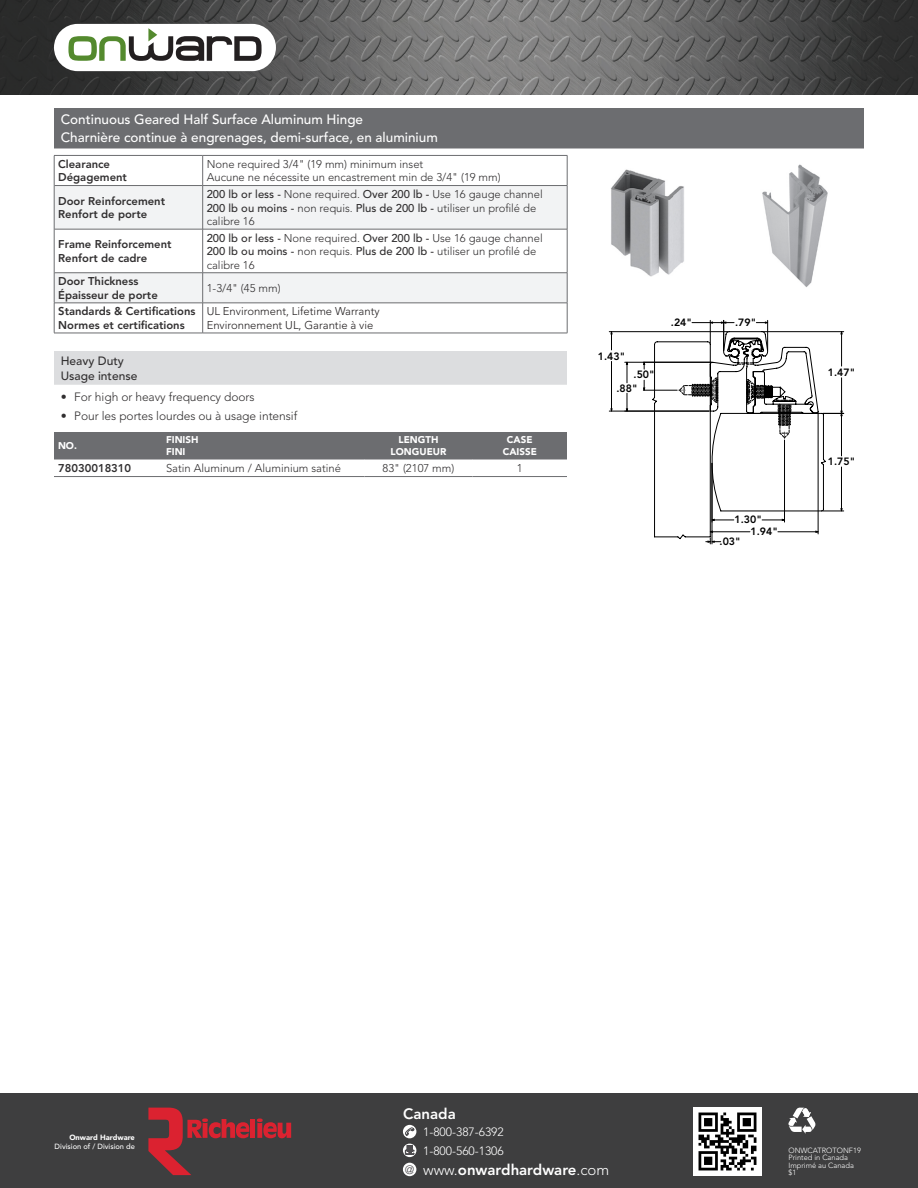
<style>
.page{position:relative;width:918px;height:1188px;background:#fff}
.page>*{position:absolute;margin:0;border:0;box-sizing:border-box;transform-origin:0 0}
.t1{font:800 15px "Avenir LT Std";color:#fff}
.t2{font:500 13.5px "Avenir LT Std";color:#fff}
.t3{font:300 12px "Avenir LT Std";letter-spacing:-.005em;color:#312f30}
.t4{font:300 12px "Avenir LT Std";color:#fff}
.t5{font:500 12px "Avenir LT Std";color:#312f30}
.t6{font:300 12px "Avenir LT Std";color:#4d4c4f}
.t7{font:300 11.25px/13.5px "Avenir LT Std";color:#312f30}
.t8{font:800 11.25px "Avenir LT Std";color:#312f30}
.t9{font:300 11.25px "Avenir LT Std";color:#231f20}
.t10{font:800 10.5px "Avenir LT Std";color:#000}
.t11{font:900 9.75px "Avenir LT Std";color:#fff}
.TableHeader_Paragrap{font:300 7.5px "Avenir LT Std";color:#fff}
.t12{font:500 7.5px "Avenir LT Std";color:#fff}
.t13{font:900 7.5px "Avenir LT Std";color:#fff}
.s1{font-weight:500}
.s2{font-weight:300}
</style>
<div class="page">
<img style="left:0;top:0;width:918px;height:94px">
<div style="left:54px;top:24px;width:222px;height:47px;background:#fff;border-radius:24px"></div>
<svg style="left:68px;top:28px;width:194px;height:33px"></svg>
<div style="left:0;top:1094px;width:918px;height:94px;background:#3e3e3f"></div>
<svg style="left:788px;top:1108px;width:28px;height:26px"></svg>
<svg style="left:148px;top:1108px;width:101px;height:67px"></svg>
<div style="left:250px;top:1119px;width:5px;height:19px;background:#db2230"></div>
<svg style="left:257px;top:1118px;width:34px;height:20px"></svg>
<svg style="left:403px;top:1125px;width:13px;height:13px"></svg>
<svg style="left:405px;top:1127px;width:10px;height:9px"></svg>
<svg style="left:403px;top:1144px;width:13px;height:13px"></svg>
<svg style="left:405px;top:1145px;width:9px;height:9px"></svg>
<div style="left:403px;top:1163px;width:13px;height:13px;background:#fff;border-radius:50%"></div>
<img style="left:694px;top:1108px;width:67px;height:67px">
<img style="left:762px;top:164px;width:66px;height:123px">
<img style="left:611px;top:169px;width:73px;height:108px">
<div style="left:54px;top:108px;width:810px;height:40px;background:#6c6d70"></div>
<div style="left:54px;top:432px;width:513px;height:27px;background:#6c6d70"></div>
<hr style="left:54px;top:476px;width:108px;height:1px;background:#6c6d70">
<hr style="left:364px;top:476px;width:108px;height:1px;background:#6c6d70">
<hr style="left:472px;top:476px;width:95px;height:1px;background:#6c6d70">
<hr style="left:54px;top:459px;width:108px;height:1px;background:#6c6d70">
<hr style="left:162px;top:459px;width:202px;height:1px;background:#6c6d70">
<hr style="left:364px;top:459px;width:108px;height:1px;background:#6c6d70">
<hr style="left:472px;top:459px;width:95px;height:1px;background:#6c6d70">
<hr style="left:162px;top:476px;width:202px;height:1px;background:#6c6d70">
<hr style="left:643px;top:390px;width:34px;height:1px;background:#000">
<hr style="left:625px;top:362px;width:86px;height:1px;background:#000">
<hr style="left:611px;top:361px;width:1px;height:50px;background:#000">
<hr style="left:609px;top:411px;width:100px;height:1px;background:#000">
<hr style="left:609px;top:331px;width:119px;height:1px;background:#000">
<svg style="left:643px;top:380px;width:2px;height:11px"></svg>
<svg style="left:643px;top:363px;width:2px;height:6px"></svg>
<svg style="left:626px;top:363px;width:2px;height:20px"></svg>
<svg style="left:626px;top:393px;width:2px;height:19px"></svg>
<svg style="left:611px;top:331px;width:2px;height:19px"></svg>
<svg style="left:652px;top:320px;width:192px;height:224px"></svg>
<div style="left:54px;top:351px;width:513px;height:34px;background:#dcdddf"></div>
<svg style="left:55px;top:186px;width:512px;height:117px"></svg>
<hr style="left:54px;top:155px;width:149px;height:1px;background:#6c6d70">
<hr style="left:54px;top:185px;width:148px;height:1px;background:#6c6d70">
<hr style="left:54px;top:229px;width:148px;height:1px;background:#6c6d70">
<hr style="left:54px;top:272px;width:148px;height:1px;background:#6c6d70">
<hr style="left:54px;top:156px;width:1px;height:30px;background:#6c6d70">
<hr style="left:202px;top:156px;width:1px;height:30px;background:#6c6d70">
<hr style="left:54px;top:186px;width:1px;height:43px;background:#6c6d70">
<hr style="left:202px;top:186px;width:1px;height:43px;background:#6c6d70">
<hr style="left:54px;top:229px;width:1px;height:44px;background:#6c6d70">
<hr style="left:202px;top:229px;width:1px;height:44px;background:#6c6d70">
<hr style="left:54px;top:273px;width:1px;height:30px;background:#6c6d70">
<hr style="left:202px;top:273px;width:1px;height:30px;background:#6c6d70">
<hr style="left:203px;top:155px;width:364px;height:1px;background:#6c6d70">
<hr style="left:203px;top:185px;width:364px;height:1px;background:#6c6d70">
<hr style="left:203px;top:229px;width:364px;height:1px;background:#6c6d70">
<hr style="left:203px;top:272px;width:364px;height:1px;background:#6c6d70">
<hr style="left:567px;top:156px;width:1px;height:30px;background:#6c6d70">
<hr style="left:567px;top:186px;width:1px;height:43px;background:#6c6d70">
<hr style="left:567px;top:229px;width:1px;height:44px;background:#6c6d70">
<hr style="left:567px;top:273px;width:1px;height:30px;background:#6c6d70">
<hr style="left:54px;top:303px;width:149px;height:1px;background:#6c6d70">
<hr style="left:54px;top:333px;width:149px;height:1px;background:#6c6d70">
<hr style="left:54px;top:303px;width:1px;height:30px;background:#6c6d70">
<hr style="left:202px;top:303px;width:1px;height:30px;background:#6c6d70">
<hr style="left:203px;top:303px;width:364px;height:1px;background:#6c6d70">
<hr style="left:203px;top:333px;width:364px;height:1px;background:#6c6d70">
<hr style="left:567px;top:303px;width:1px;height:30px;background:#6c6d70">
<p class="t2" style="left:61px;top:112px;width:304px">Continuous Geared Half Surface Aluminum Hinge</p>
<p class="t2" style="left:61px;top:130px;width:379px">Charnière continue à engrenages, demi-surface, en aluminium</p>
<p class="t8" style="left:58px;top:157px;width:53px">Clearance</p>
<p class="t8" style="left:58px;top:171px;width:70px">Dégagement</p>
<p class="t8" style="left:58px;top:194px;width:108px">Door Reinforcement</p>
<p class="t8" style="left:58px;top:208px;width:90px">Renfort de porte</p>
<p class="t8" style="left:58px;top:238px;width:115px">Frame Reinforcement</p>
<p class="t8" style="left:58px;top:251px;width:90px">Renfort de cadre</p>
<p class="t7" style="left:207px;top:157px;width:218px">None required 3/4" (19 mm) minimum inset</p>
<p class="t7" style="left:207px;top:171px;width:295px">Aucune ne nécessite un encastrement min de 3/4" (19 mm)</p>
<p class="t7" style="left:207px;top:188px;width:338px"><span class="s1">200 lb or less -</span> None required. <span class="s1">Over 200 lb -</span> Use 16 gauge channel</p>
<p class="t7" style="left:207px;top:201px;width:331px"><span class="s1">200 lb ou moins -</span> non requis. <span class="s1">Plus de 200 lb -</span> utiliser un profilé de calibre 16</p>
<p class="t7" style="left:207px;top:231px;width:338px"><span class="s1">200 lb or less -</span> None required. <span class="s1">Over 200 lb -</span> Use 16 gauge channel</p>
<p class="t7" style="left:207px;top:245px;width:331px"><span class="s1">200 lb ou moins -</span> non requis. <span class="s1">Plus de 200 lb -</span> utiliser un profilé de calibre 16</p>
<p class="t8" style="left:58px;top:275px;width:82px">Door Thickness</p>
<p class="t8" style="left:58px;top:288px;width:101px">Épaisseur de porte</p>
<p class="t7" style="left:207px;top:281px;width:75px">1-3/4" (45 mm)</p>
<p class="t8" style="left:58px;top:305px;width:139px">Standards &amp; Certifications</p>
<p class="t8" style="left:58px;top:318px;width:128px">Normes et certifications</p>
<p class="t9" style="left:207px;top:305px;width:174px">UL Environment, Lifetime Warranty</p>
<p class="t9" style="left:207px;top:318px;width:168px">Environnement UL, Garantie à vie</p>
<p class="t5" style="left:61px;top:354px;width:65px">Heavy Duty</p>
<p class="t5" style="left:61px;top:369px;width:78px">Usage intense</p>
<p class="t3" style="left:61px;top:389px;width:195px">• For high or heavy frequency doors</p>
<p class="t3" style="left:61px;top:409px;width:238px">• Pour les portes lourdes ou à usage intensif</p>
<p class="t11" style="left:58px;top:440px;width:20px">NO.</p>
<p class="t11" style="left:166px;top:434px;width:34px">FINISH</p>
<p class="t11" style="left:166px;top:446px;width:21px">FINI</p>
<p class="t11" style="left:399px;top:434px;width:41px">LENGTH</p>
<p class="t11" style="left:391px;top:446px;width:57px">LONGUEUR</p>
<p class="t11" style="left:507px;top:434px;width:27px">CASE</p>
<p class="t11" style="left:503px;top:446px;width:36px">CAISSE</p>
<p class="t8" style="left:58px;top:461px;width:75px">78030018310</p>
<p class="t7" style="left:166px;top:461px;width:177px">Satin Aluminum / Aluminium satiné</p>
<p class="t7" style="left:383px;top:461px;width:73px">83" (2107 mm)</p>
<p class="t7" style="left:517px;top:461px;width:7px">1</p>
<p class="t10" style="left:598px;top:350px;width:29px">1.43"</p>
<p class="t10" style="left:634px;top:368px;width:23px">.50"</p>
<p class="t10" style="left:616px;top:382px;width:23px">.88"</p>
<p class="t10" style="left:671px;top:316px;width:23px">.24"</p>
<p class="t10" style="left:735px;top:316px;width:23px">.79"</p>
<p class="t10" style="left:735px;top:514px;width:29px">1.30"</p>
<p class="t10" style="left:720px;top:535px;width:23px">.03"</p>
<p class="t10" style="left:751px;top:525px;width:29px">1.94"</p>
<p class="t10" style="left:828px;top:366px;width:29px">1.47"</p>
<p class="t10" style="left:828px;top:455px;width:29px">1.75"</p>
<p class="t13" style="left:69px;top:1133px;width:67px">Onward Hardware</p>
<p class="t12" style="left:55px;top:1142px;width:82px">Division of / Division de</p>
<p class="t1" style="left:403px;top:1105px;width:54px">Canada</p>
<p class="t4" style="left:423px;top:1125px;width:82px">1-800-387-6392</p>
<p class="t4" style="left:423px;top:1144px;width:82px">1-800-560-1306</p>
<p class="t6" style="left:405px;top:1163px;width:11px">@</p>
<p class="t1" style="left:423px;top:1161px;width:188px"><span class="s2">www.</span>onwardhardware<span class="s2">.com</span></p>
<p class="TableHeader_Paragrap" style="left:788px;top:1146px;width:74px">ONWCATROTONF19</p>
<p class="TableHeader_Paragrap" style="left:788px;top:1153px;width:61px">Printed in Canada</p>
<p class="TableHeader_Paragrap" style="left:788px;top:1161px;width:67px">Imprimé au Canada</p>
<p class="TableHeader_Paragrap" style="left:788px;top:1168px;width:9px">$1</p>
</div>
